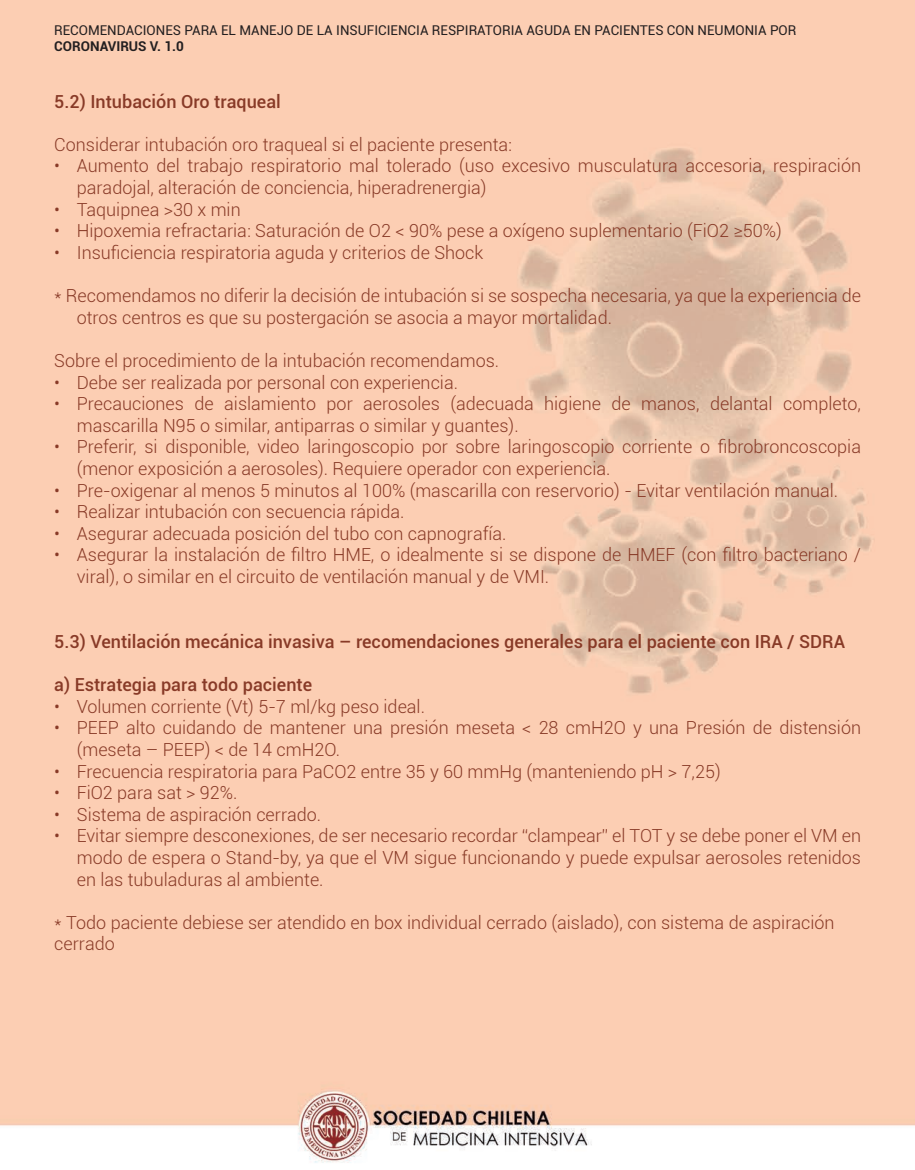
<style>
.page{position:relative;width:915px;height:1170px;background:#fff}
.page>*{position:absolute;margin:0;border:0;box-sizing:border-box;transform-origin:0 0}
.t1{font:300 18px/21.6px "Roboto";color:#883a27}
.t2{font:500 18px "Roboto";color:#883a27}
.t3{font:13.5px "Roboto";color:#231f20}
.t4{font:700 13.5px "Roboto";color:#231f20}
</style>
<div class="page">
<img style="left:0;top:0;width:914px;height:1163px">
<p class="t3" style="left:54px;top:21px;width:743px">RECOMENDACIONES PARA EL MANEJO DE LA INSUFICIENCIA RESPIRATORIA AGUDA EN PACIENTES CON NEUMONIA POR</p>
<p class="t4" style="left:54px;top:37px;width:131px">CORONAVIRUS V. 1.0</p>
<p class="t2" style="left:54px;top:88px;width:228px">5.2) Intubación Oro traqueal</p>
<p class="t1" style="left:54px;top:133px;width:459px">Considerar intubación oro traqueal si el paciente presenta:</p>
<p class="t1" style="left:77px;top:155px;width:785px;text-indent:-22px">• Aumento del trabajo respiratorio mal tolerado (uso excesivo musculatura accesoria, respiración paradojal, alteración de conciencia, hiperadrenergia)</p>
<p class="t1" style="left:54px;top:198px;width:188px">• Taquipnea &gt;30 x min</p>
<p class="t1" style="left:54px;top:219px;width:728px">• Hipoxemia refractaria: Saturación de O2 &lt; 90% pese a oxígeno suplementario (FiO2 ≥50%)</p>
<p class="t1" style="left:54px;top:241px;width:430px">• Insuficiencia respiratoria aguda y criterios de Shock</p>
<p class="t1" style="left:77px;top:284px;width:785px;text-indent:-22px">* Recomendamos no diferir la decisión de intubación si se sospecha necesaria, ya que la experiencia de otros centros es que su postergación se asocia a mayor mortalidad.</p>
<p class="t1" style="left:54px;top:349px;width:446px">Sobre el procedimiento de la intubación recomendamos.</p>
<p class="t1" style="left:54px;top:371px;width:405px">• Debe ser realizada por personal con experiencia.</p>
<p class="t1" style="left:77px;top:392px;width:785px;text-indent:-22px">• Precauciones de aislamiento por aerosoles (adecuada higiene de manos, delantal completo, mascarilla N95 o similar, antiparras o similar y guantes).</p>
<p class="t1" style="left:77px;top:435px;width:785px;text-indent:-22px">• Preferir, si disponible, video laringoscopio por sobre laringoscopio corriente o fibrobroncoscopia (menor exposición a aerosoles). Requiere operador con experiencia.</p>
<p class="t1" style="left:54px;top:479px;width:785px">• Pre-oxigenar al menos 5 minutos al 100% (mascarilla con reservorio) - Evitar ventilación manual.</p>
<p class="t1" style="left:54px;top:500px;width:351px">• Realizar intubación con secuencia rápida.</p>
<p class="t1" style="left:54px;top:522px;width:453px">• Asegurar adecuada posición del tubo con capnografía.</p>
<p class="t1" style="left:77px;top:543px;width:785px;text-indent:-22px">• Asegurar la instalación de filtro HME, o idealmente si se dispone de HMEF (con filtro bacteriano / viral), o similar en el circuito de ventilación manual y de VMI.</p>
<p class="t2" style="left:54px;top:628px;width:792px">5.3) Ventilación mecánica invasiva – recomendaciones generales para el paciente con IRA / SDRA</p>
<p class="t2" style="left:54px;top:672px;width:259px">a) Estrategia para todo paciente</p>
<p class="t1" style="left:54px;top:695px;width:372px">• Volumen corriente (Vt) 5-7 ml/kg peso ideal.</p>
<p class="t1" style="left:77px;top:716px;width:785px;text-indent:-22px">• PEEP alto cuidando de mantener una presión meseta &lt; 28 cmH2O y una Presión de distensión (meseta – PEEP) &lt; de 14 cmH2O.</p>
<p class="t1" style="left:54px;top:759px;width:667px">• Frecuencia respiratoria para PaCO2 entre 35 y 60 mmHg (manteniendo pH &gt; 7,25)</p>
<p class="t1" style="left:54px;top:781px;width:185px">• FiO2 para sat &gt; 92%.</p>
<p class="t1" style="left:54px;top:803px;width:268px">• Sistema de aspiración cerrado.</p>
<p class="t1" style="left:77px;top:824px;width:785px;text-align:justify;text-indent:-22px">• Evitar siempre desconexiones, de ser necesario recordar “clampear” el TOT y se debe poner el VM en modo de espera o Stand-by, ya que el VM sigue funcionando y puede expulsar aerosoles retenidos en las tubuladuras al ambiente.</p>
<p class="t1" style="left:54px;top:911px;width:781px">* Todo paciente debiese ser atendido en box individual cerrado (aislado), con sistema de aspiración cerrado</p>
</div>
